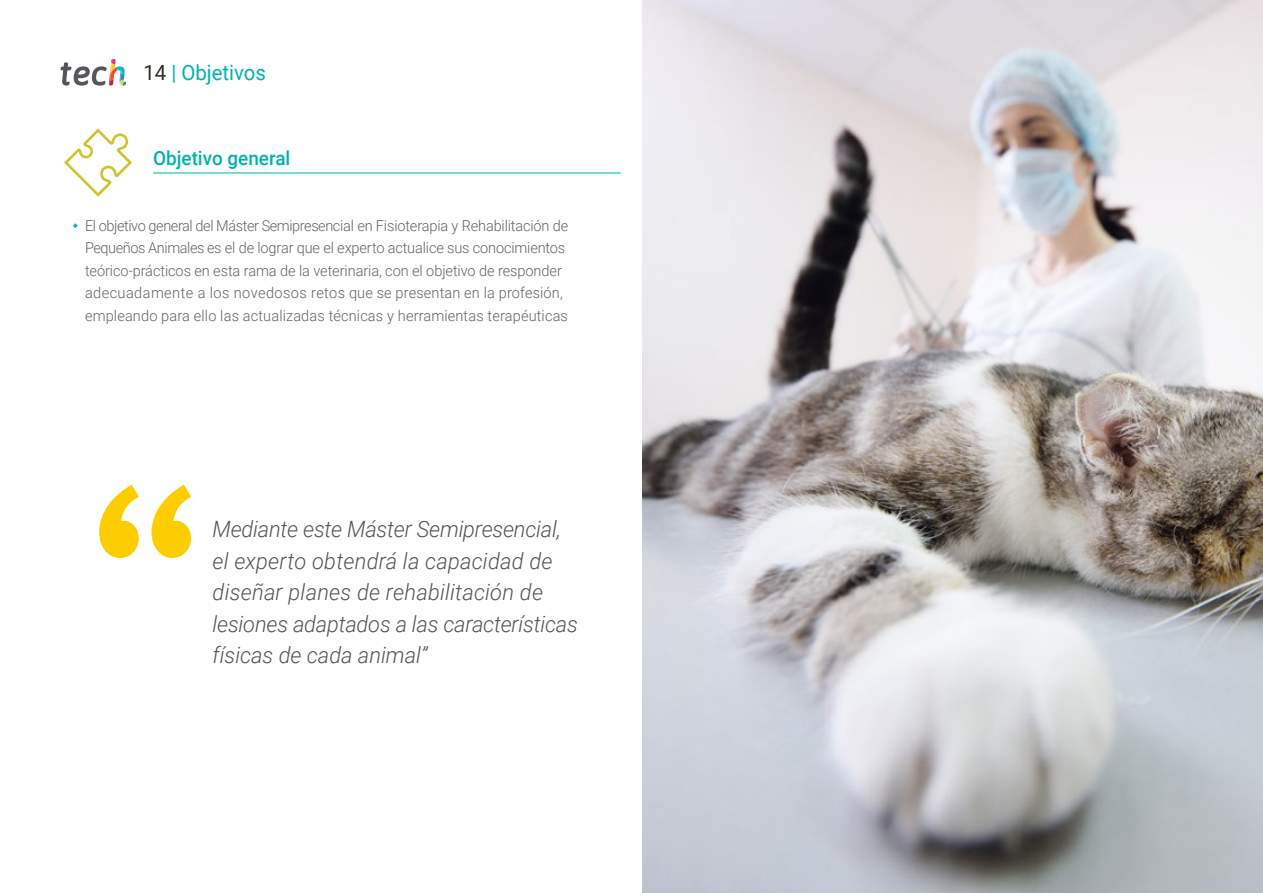
<style>
.page{position:relative;width:1263px;height:893px;background:#fff}
.page>*{position:absolute;margin:0;border:0;box-sizing:border-box;transform-origin:0 0}
.t1{font:italic 300 22.5px/31.5px "Roboto";color:#52555b}
.t2{font:21px "Roboto";color:#00b2af}
.t3{font:500 19.5px "Roboto";color:#00b2af}
.t4{font:300 15px/22.5px "Roboto";letter-spacing:-.005em;color:#61646a}
.s1{color:#312e20}
</style>
<div class="page">
<hr style="left:153px;top:173px;width:468px;height:1px;background:#00b2af">
<svg style="left:61px;top:59px;width:65px;height:27px"></svg>
<svg style="left:99px;top:485px;width:92px;height:73px"></svg>
<img style="left:642px;top:0;width:621px;height:893px">
<svg style="left:64px;top:128px;width:68px;height:69px"></svg>
<h2 class="t2" style="left:144px;top:57px;width:124px"><span class="s1">14</span> | Objetivos</h2>
<h3 class="t3" style="left:153px;top:144px;width:139px">Objetivo general</h3>
<p class="t4" style="left:85px;top:213px;width:485px">El objetivo general del Máster Semipresencial en Fisioterapia y Rehabilitación de Pequeños Animales es el de lograr que el experto actualice sus conocimientos teórico-prácticos en esta rama de la veterinaria, con el objetivo de responder adecuadamente a los novedosos retos que se presentan en la profesión, empleando para ello las actualizadas técnicas y herramientas terapéuticas</p>
<h1 class="t1" style="left:213px;top:513px;width:367px">Mediante este Máster Semipresencial, el experto obtendrá la capacidad de diseñar planes de rehabilitación de lesiones adaptados a las características físicas de cada animal”</h1>
</div>
